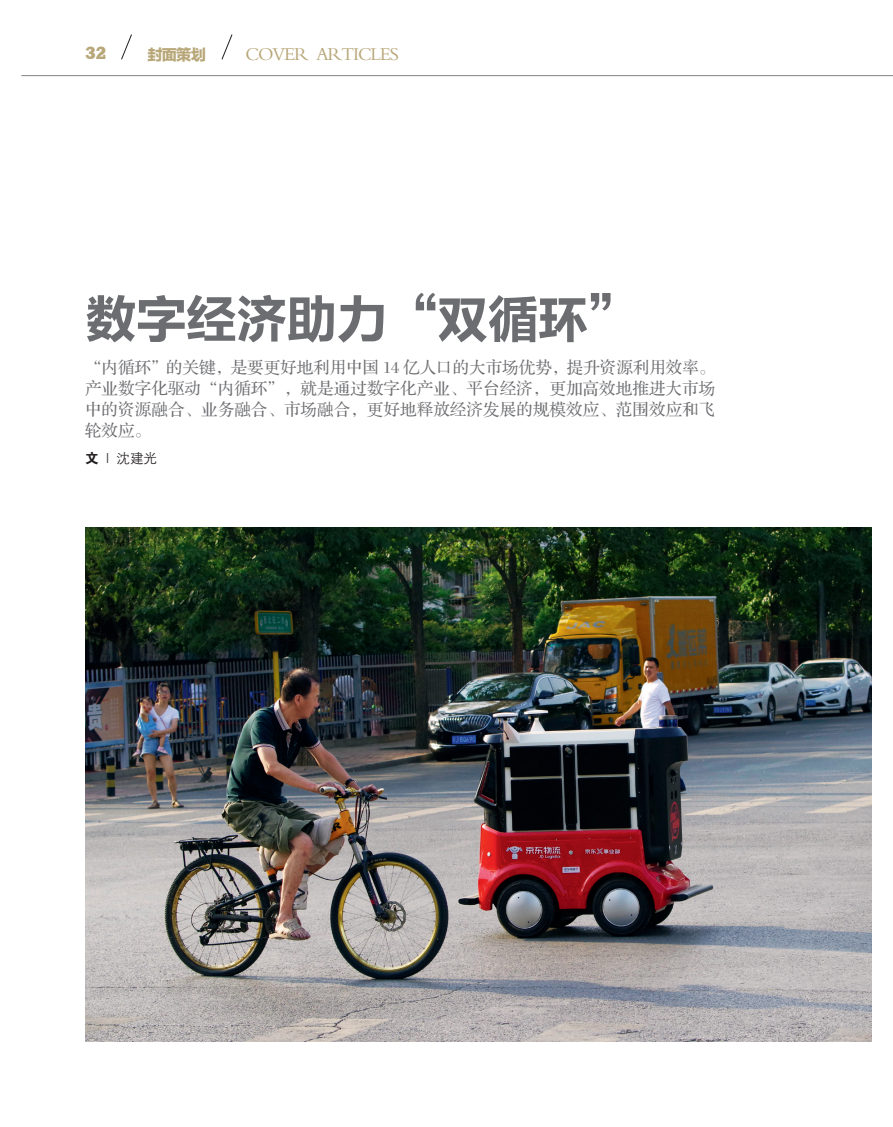
<style>
.page{position:relative;width:893px;height:1127px;background:#fff}
.page>*{position:absolute;margin:0;border:0;box-sizing:border-box;transform-origin:0 0}
.t1{font:51.75px "FZLTCHJW GB1 0";letter-spacing:-.03em;color:#6c6d70}
.t2{font:18.9px "FZBSJW GB1 0";letter-spacing:-.065em;color:#b8a779}
.t3{font:800 16.95px "Stymie BT";color:#b8a779}
.t4{font:16.5px/21px "FZS3 JW GB1 0";letter-spacing:.005em;color:#6c6d70;text-align:justify}
.t5{font:15.15px "FZLTTHK GBK1 0";color:#b8a779}
.t6{font:13.5px "FZZDXJW GB1 0";color:#231f20}
.s1{font-family:"FZDHTJW GB1 0"}
</style>
<div class="page">
<hr style="left:21px;top:75px;width:872px;height:1px;background:#808285">
<svg style="left:221px;top:34px;width:12px;height:26px"></svg>
<svg style="left:121px;top:34px;width:11px;height:26px"></svg>
<img style="left:85px;top:527px;width:787px;height:515px">
<p class="t3" style="left:85px;top:43px;width:23px">32</p>
<p class="t5" style="left:147px;top:46px;width:60px">封面策划</p>
<p class="t2" style="left:246px;top:43px;width:155px">COVER ARTICLES</p>
<p class="t1" style="left:85px;top:291px;width:556px">数字经济助力“双循环”</p>
<p class="t4" style="left:85px;top:358px;width:632px">“内循环”的关键，是要更好地利用中国 14 亿人口的大市场优势，提升资源利用效率。产业数字化驱动“内循环”，就是通过数字化产业、平台经济，更加高效地推进大市场中的资源融合、业务融合、市场融合，更好地释放经济发展的规模效应、范围效应和飞轮效应。</p>
<p class="t6" style="left:85px;top:451px;width:74px"><span class="s1">文</span> | 沈建光</p>
</div>
